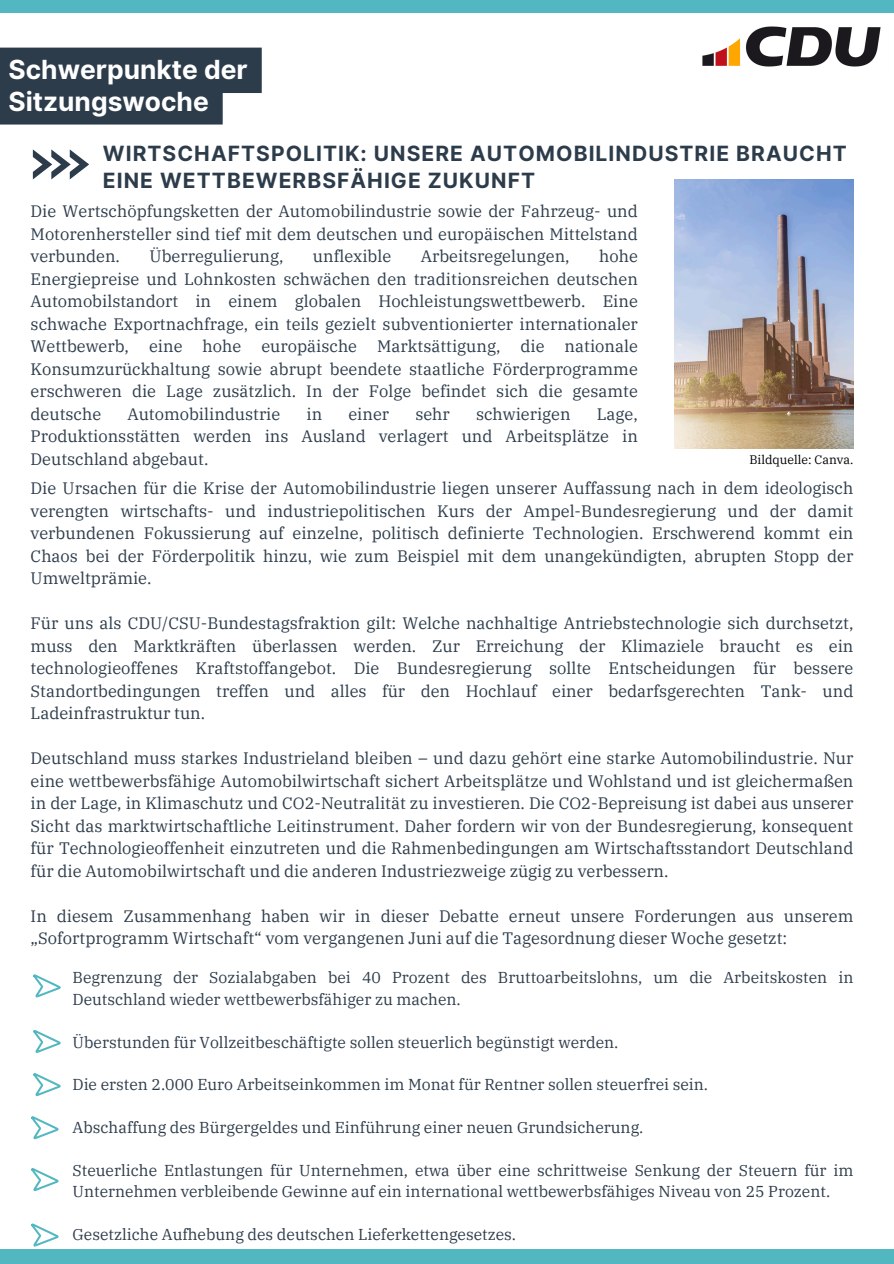
<style>
.page{position:relative;width:894px;height:1264px;background:#fff}
.page>*{position:absolute;margin:0;border:0;box-sizing:border-box;transform-origin:0 0}
.t1{font:700 26.4px/31.5px "Inter";color:#fff}
.t2{font:700 21px/27px "Inter";letter-spacing:.05em;color:#2d3c4b}
.t3{font:16.5px/22.5px "IBM Plex Serif";color:#2d3c4b;text-align:justify}
.t4{font:15.75px/21.3px "IBM Plex Serif";color:#2d3c4b}
.t5{font:12.3px "IBM Plex Serif";color:#000}
</style>
<div class="page">
<div style="left:0;top:0;width:893px;height:12px;background:#52b7c1"></div>
<div style="left:0;top:1249px;width:893px;height:14px;background:#52b7c1"></div>
<svg style="left:31px;top:1116px;width:28px;height:23px"></svg>
<svg style="left:33px;top:1029px;width:28px;height:24px"></svg>
<svg style="left:33px;top:1073px;width:28px;height:23px"></svg>
<svg style="left:31px;top:1168px;width:28px;height:23px"></svg>
<svg style="left:31px;top:1223px;width:28px;height:23px"></svg>
<svg style="left:33px;top:974px;width:28px;height:23px"></svg>
<img style="left:702px;top:26px;width:179px;height:41px">
<svg style="left:33px;top:149px;width:56px;height:30px"></svg>
<img style="left:674px;top:179px;width:178px;height:269px">
<div style="left:0;top:48px;width:262px;height:76px;background:#2d3c4b"></div>
<h3 class="t1" style="left:9px;top:54px;width:241px">Schwerpunkte der<br>Sitzungswoche</h3>
<h3 class="t2" style="left:103px;top:139px;width:745px">WIRTSCHAFTSPOLITIK: UNSERE AUTOMOBILINDUSTRIE BRAUCHT<br>EINE WETTBEWERBSFÄHIGE ZUKUNFT</h3>
<h3 class="t3" style="left:31px;top:200px;width:608px">Die Wertschöpfungsketten der Automobilindustrie sowie der Fahrzeug- und Motorenhersteller sind tief mit dem deutschen und europäischen Mittelstand verbunden.</h3>
<h3 class="t3" style="left:149px;top:245px;width:135px">Überregulierung,</h3>
<h3 class="t3" style="left:313px;top:245px;width:80px">unflexible</h3>
<h3 class="t3" style="left:420px;top:245px;width:150px">Arbeitsregelungen,</h3>
<h3 class="t3" style="left:31px;top:245px;width:608px;text-indent:568px">hohe Energiepreise und Lohnkosten schwächen den traditionsreichen deutschen Automobilstandort in einem globalen Hochleistungswettbewerb. Eine schwache Exportnachfrage, ein teils gezielt subventionierter internationaler Wettbewerb, eine hohe europäische Marktsättigung, die nationale Konsumzurückhaltung sowie abrupt beendete staatliche Förderprogramme erschweren die Lage zusätzlich. In der Folge befindet sich die gesamte deutsche</h3>
<h3 class="t3" style="left:127px;top:402px;width:154px">Automobilindustrie</h3>
<h3 class="t3" style="left:306px;top:402px;width:17px">in</h3>
<h3 class="t3" style="left:348px;top:402px;width:42px">einer</h3>
<h3 class="t3" style="left:415px;top:402px;width:36px">sehr</h3>
<h3 class="t3" style="left:476px;top:402px;width:96px">schwierigen</h3>
<h3 class="t3" style="left:31px;top:402px;width:608px;text-indent:566px">Lage, Produktionsstätten werden ins Ausland verlagert und Arbeitsplätze in Deutschland abgebaut.</h3>
<p class="t3" style="left:31px;top:477px;width:824px">Die Ursachen für die Krise der Automobilindustrie liegen unserer Auffassung nach in dem ideologisch verengten wirtschafts- und industriepolitischen Kurs der Ampel-Bundesregierung und der damit verbundenen Fokussierung auf einzelne, politisch definierte Technologien. Erschwerend kommt ein Chaos bei der Förderpolitik hinzu, wie zum Beispiel mit dem unangekündigten, abrupten Stopp der Umweltprämie.</p>
<p class="t3" style="left:31px;top:612px;width:824px">Für uns als CDU/CSU-Bundestagsfraktion gilt: Welche nachhaltige Antriebstechnologie sich durchsetzt, muss den Marktkräften überlassen werden. Zur Erreichung der Klimaziele braucht es ein technologieoffenes Kraftstoffangebot. Die Bundesregierung sollte Entscheidungen für bessere Standortbedingungen treffen und alles für den Hochlauf einer bedarfsgerechten Tank- und Ladeinfrastruktur tun.</p>
<p class="t3" style="left:31px;top:747px;width:824px">Deutschland muss starkes Industrieland bleiben – und dazu gehört eine starke Automobilindustrie. Nur eine wettbewerbsfähige Automobilwirtschaft sichert Arbeitsplätze und Wohlstand und ist gleichermaßen in der Lage, in Klimaschutz und CO2-Neutralität zu investieren. Die CO2-Bepreisung ist dabei aus unserer Sicht das marktwirtschaftliche Leitinstrument. Daher fordern wir von der Bundesregierung, konsequent für Technologieoffenheit einzutreten und die Rahmenbedingungen am Wirtschaftsstandort Deutschland für die Automobilwirtschaft und die anderen Industriezweige zügig zu verbessern.</p>
<p class="t3" style="left:31px;top:904px;width:824px">In diesem Zusammenhang haben wir in dieser Debatte erneut unsere Forderungen aus unserem „Sofortprogramm Wirtschaft“ vom vergangenen Juni auf die Tagesordnung dieser Woche gesetzt:</p>
<p class="t5" style="left:749px;top:451px;width:105px">Bildquelle: Canva.</p>
<h2 class="t4" style="left:72px;top:966px;width:782px">Begrenzung der Sozialabgaben bei 40 Prozent des Bruttoarbeitslohns, um die Arbeitskosten in<br>Deutschland wieder wettbewerbsfähiger zu machen.</h2>
<p class="t4" style="left:72px;top:1030px;width:547px">Überstunden für Vollzeitbeschäftigte sollen steuerlich begünstigt werden.</p>
<p class="t4" style="left:72px;top:1073px;width:637px">Die ersten 2.000 Euro Arbeitseinkommen im Monat für Rentner sollen steuerfrei sein.</p>
<h3 class="t4" style="left:72px;top:1116px;width:572px">Abschaffung des Bürgergeldes und Einführung einer neuen Grundsicherung.</h3>
<p class="t4" style="left:72px;top:1159px;width:782px">Steuerliche Entlastungen für Unternehmen, etwa über eine schrittweise Senkung der Steuern für im<br>Unternehmen verbleibende Gewinne auf ein international wettbewerbsfähiges Niveau von 25 Prozent.</p>
<h3 class="t4" style="left:72px;top:1223px;width:445px">Gesetzliche Aufhebung des deutschen Lieferkettengesetzes.</h3>
</div>
